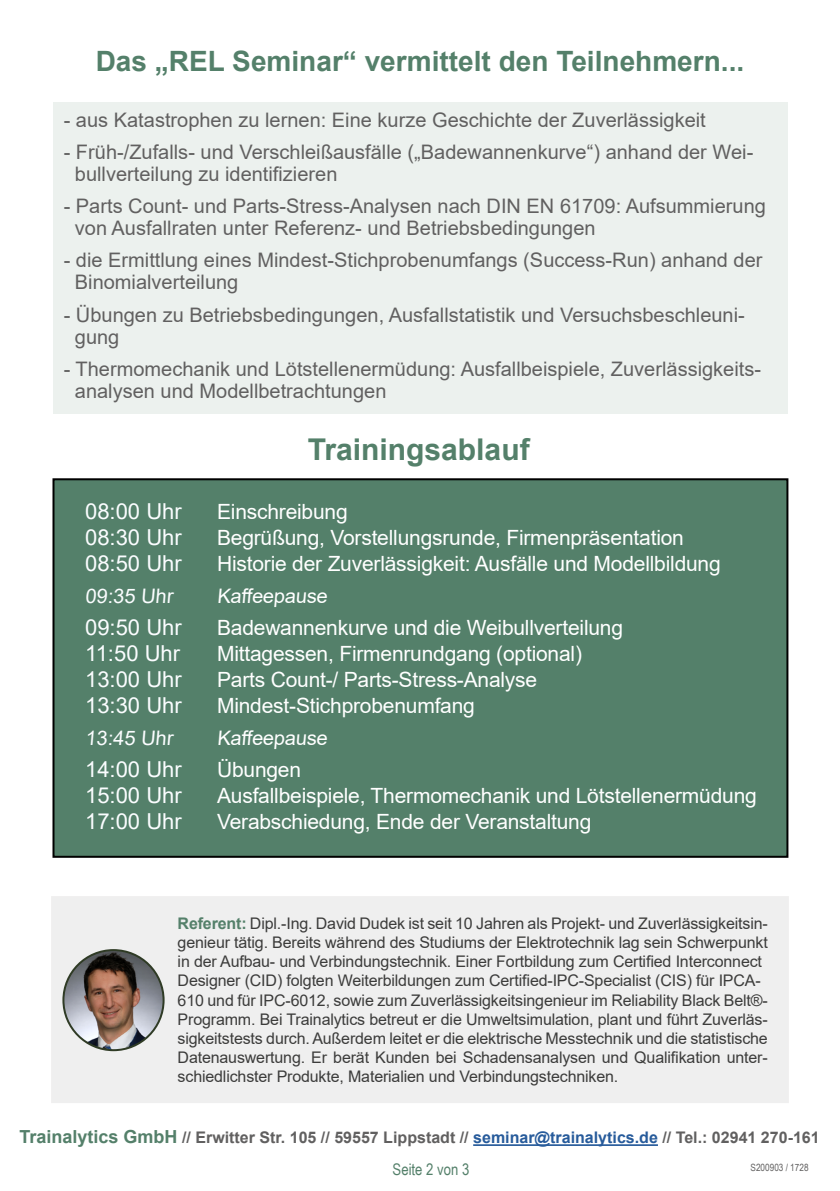
<style>
.page{position:relative;width:840px;height:1191px;background:#fff}
.page>*{position:absolute;margin:0;border:0;box-sizing:border-box;transform-origin:0 0}
.t1{font:700 30px "Arial";color:#54806a}
.t2{font:700 28px "Arial";color:#54806a}
.t3{font:22px/26px "Arial";color:#fbfdff;text-align:justify}
.t4{font:21px/26px "Arial";letter-spacing:-.01em;color:#fff}
.t5{font:20px/22px "Arial";color:#616060}
.t6{font:20px "Arial";color:#fff}
.t7{font:20px "Arial";color:#fbfdff}
.t8{font:16px/19.2px "Arial";letter-spacing:-.01em;color:#3c3c3b}
.t9{font:700 16px "Arial";color:#616060}
.t10{font:16px "Arial Narrow";color:#54806a}
.t11{font:10px "Arial Narrow";color:#616060}
.s1{font-weight:700;color:#54806a}
.s2{font-size:18px;color:#54806a}
.s3{color:#275b9b}
</style>
<div class="page">
<div style="left:51px;top:896px;width:737px;height:207px;background:#efefef"></div>
<img style="left:63px;top:950px;width:100px;height:100px">
<div style="left:62px;top:949px;width:102px;height:102px;border:2px solid #2f3b25;border-radius:50%"></div>
<hr style="left:473px;top:1144px;width:184px;height:2px;background:#275b9b">
<div style="left:53px;top:102px;width:734px;height:312px;background:#ecf1ee"></div>
<div style="left:53px;top:479px;width:734px;height:377px;background:#54806a"></div>
<div style="left:52px;top:478px;width:736px;height:379px;border:2px solid #000"></div>
<h2 class="t2" style="left:96px;top:41px;width:649px">Das „REL Seminar“ vermittelt den Teilnehmern...</h2>
<p class="t5" style="left:64px;top:109px;width:643px">- aus Katastrophen zu lernen: Eine kurze Geschichte der Zuverlässigkeit</p>
<p class="t5" style="left:75px;top:141px;width:679px;text-indent:-11px">- Früh-/Zufalls- und Verschleißausfälle („Badewannenkurve“) anhand der Wei&shy;bullverteilung zu identifizieren</p>
<p class="t5" style="left:75px;top:195px;width:692px;text-indent:-11px">- Parts Count- und Parts-Stress-Analysen nach DIN EN 61709: Aufsummierung von Ausfallraten unter Referenz- und Betriebsbedingungen</p>
<p class="t5" style="left:75px;top:249px;width:688px;text-indent:-11px">- die Ermittlung eines Mindest-Stichprobenumfangs (Success-Run) anhand der<br>Binomialverteilung</p>
<p class="t5" style="left:75px;top:303px;width:671px;text-indent:-11px">- Übungen zu Betriebsbedingungen, Ausfallstatistik und Versuchsbeschleuni&shy;gung</p>
<p class="t5" style="left:75px;top:357px;width:687px;text-indent:-11px">- Thermomechanik und Lötstellenermüdung: Ausfallbeispiele, Zuverlässigkeits&shy;analysen und Modellbetrachtungen</p>
<h3 class="t3" style="left:85px;top:498px;width:98px">08:00 Uhr 08:30 Uhr 08:50 Uhr</h3>
<p class="t7" style="left:85px;top:582px;width:92px">09:35 Uhr</p>
<h3 class="t3" style="left:85px;top:614px;width:98px">09:50 Uhr 11:50 Uhr 13:00 Uhr 13:30 Uhr</h3>
<p class="t7" style="left:85px;top:724px;width:92px">13:45 Uhr</p>
<h3 class="t3" style="left:85px;top:756px;width:98px">14:00 Uhr 15:00 Uhr 17:00 Uhr</h3>
<h1 class="t1" style="left:307px;top:428px;width:223px">Trainingsablauf</h1>
<h3 class="t4" style="left:217px;top:498px;width:505px">Einschreibung<br>Begrüßung, Vorstellungsrunde, Firmenpräsentation<br>Historie der Zuverlässigkeit: Ausfälle und Modellbildung</h3>
<p class="t6" style="left:217px;top:582px;width:114px">Kaffeepause</p>
<h3 class="t4" style="left:217px;top:614px;width:407px">Badewannenkurve und die Weibullverteilung Mittagessen, Firmenrundgang (optional)<br>Parts Count-/ Parts-Stress-Analyse Mindest-Stichprobenumfang</h3>
<p class="t6" style="left:217px;top:724px;width:114px">Kaffeepause</p>
<h3 class="t4" style="left:217px;top:756px;width:541px">Übungen<br>Ausfallbeispiele, Thermomechanik und Lötstellenermüdung<br>Verabschiedung, Ende der Veranstaltung</h3>
<p class="t8" style="left:177px;top:913px;width:591px"><span class="s1">Referent:</span> Dipl.-Ing. David Dudek ist seit 10 Jahren als Projekt- und Zuverlässigkeitsin&shy;genieur tätig. Bereits während des Studiums der Elektrotechnik lag sein Schwerpunkt in der Aufbau- und Verbindungstechnik. Einer Fortbildung zum Certified Interconnect Designer (CID) folgten Weiterbildungen zum Certified-IPC-Specialist (CIS) für IPCA-610 und für IPC-6012, sowie zum Zuverlässigkeitsingenieur im Reliability Black Belt®- Programm. Bei Trainalytics betreut er die Umweltsimulation, plant und führt Zuverläs&shy;sigkeitstests durch. Außerdem leitet er die elektrische Messtechnik und die statistische Datenauswertung. Er berät Kunden bei Schadensanalysen und Qualifikation unter&shy;schiedlichster Produkte, Materialien und Verbindungstechniken.</p>
<p class="t9" style="left:19px;top:1126px;width:801px"><span class="s2">Trainalytics GmbH</span> // Erwitter Str. 105 // 59557 Lippstadt // <span class="s3">seminar@trainalytics.de</span> // Tel.: 02941 270-161</p>
<p class="t10" style="left:392px;top:1157px;width:78px">Seite 2 von 3</p>
<p class="t11" style="left:750px;top:1160px;width:59px">S200903 / 1728</p>
</div>
